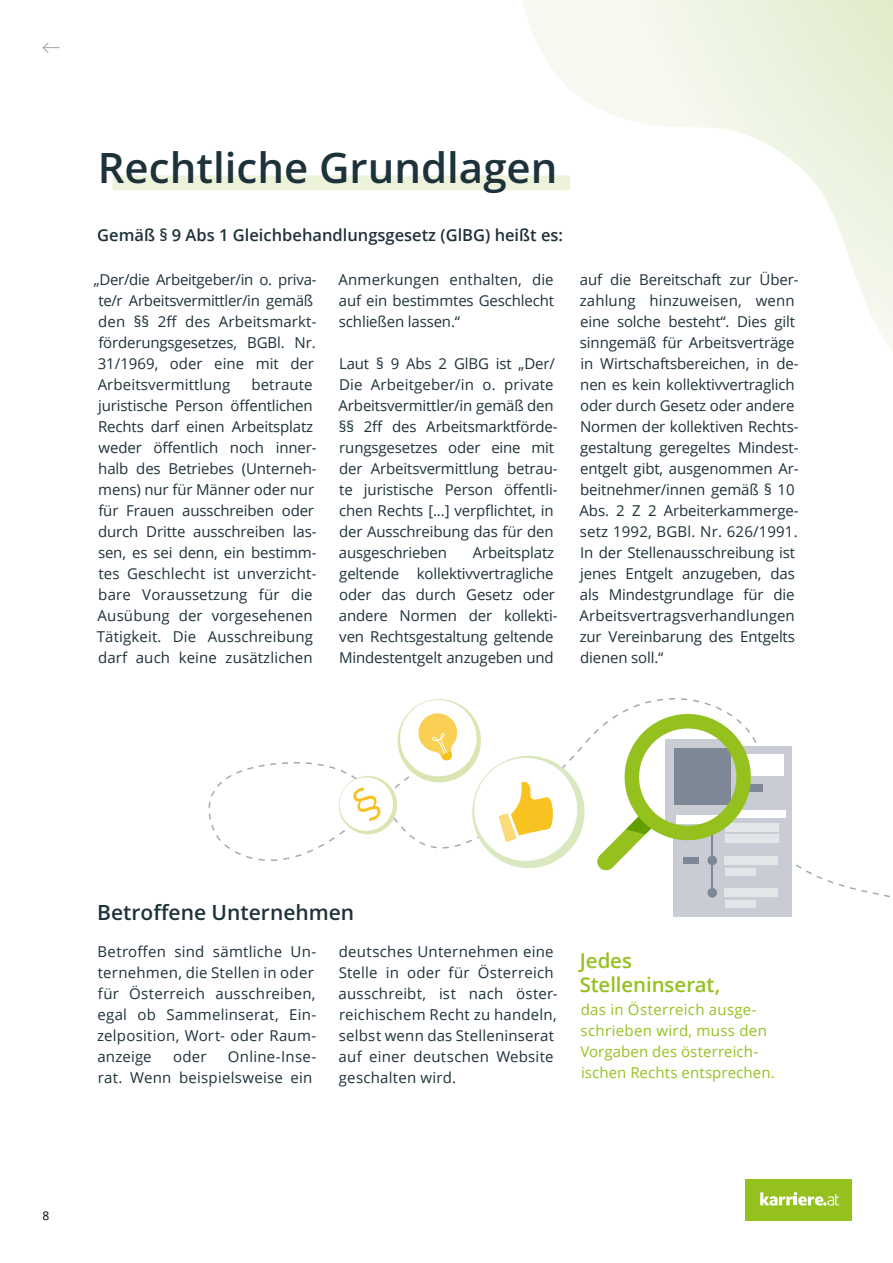
<style>
.page{position:relative;width:893px;height:1263px;background:#fff}
.page>*{position:absolute;margin:0;border:0;box-sizing:border-box;transform-origin:0 0}
.t1{font:600 42px "Open Sans";color:#1d323a}
.t2{font:600 21px "Open Sans";color:#1d323a}
.t3{font:600 20.4px/24px "Open Sans";letter-spacing:-.005em;color:#95c11f}
.t4{font:600 16.5px "Open Sans";color:#1d323a}
.t5{font:15px/21px "Open Sans";letter-spacing:-.01em;color:#1d323a}
.t6{font:15px/21px "Open Sans";letter-spacing:.015em;color:#1d323a}
.t7{font:15px/21px "Open Sans";letter-spacing:.015em;color:#95c11f}
.t8{font:12px "Open Sans";color:#000}
</style>
<div class="page">
<svg style="left:522px;top:0;width:371px;height:351px"></svg>
<div style="left:113px;top:175px;width:457px;height:15px;background:#ecf3da"></div>
<div style="left:674px;top:746px;width:118px;height:170px;background:#c9ccd4"></div>
<div style="left:707px;top:888px;width:10px;height:10px;background:#7d8796;border-radius:50%"></div>
<div style="left:725px;top:889px;width:53px;height:8px;background:#e3e6e8"></div>
<div style="left:725px;top:900px;width:30px;height:8px;background:#e3e6e8"></div>
<svg style="left:208px;top:698px;width:648px;height:194px"></svg>
<div style="left:746px;top:1179px;width:106px;height:41px;background:#95c11f"></div>
<svg style="left:760px;top:1192px;width:79px;height:14px"></svg>
<svg style="left:42px;top:42px;width:18px;height:11px"></svg>
<h1 class="t1" style="left:98px;top:139px;width:461px">Rechtliche Grundlagen</h1>
<p class="t4" style="left:97px;top:224px;width:467px">Gemäß § 9 Abs 1 Gleichbehandlungsgesetz (GlBG) heißt es:</p>
<p class="t5" style="left:94px;top:269px;width:224px">„Der/die Arbeitgeber/in o. priva&shy;te/r Arbeitsvermittler/in gemäß den §§ 2ff des Arbeitsmarkt&shy;förderungsgesetzes, BGBl. Nr.<br>31/1969, oder eine mit der<br>Arbeitsvermittlung</p>
<p class="t5" style="left:97px;top:374px;width:221px;text-indent:155px">betraute juristische Person öffentlichen<br>Rechts darf einen Arbeitsplatz weder öffentlich noch inner&shy;halb des Betriebes (Unterneh&shy;mens) nur für Männer oder nur für Frauen ausschreiben oder durch Dritte ausschreiben las&shy;sen, es sei denn, ein bestimm&shy;tes Geschlecht ist unverzicht&shy;bare Voraussetzung für die<br>Ausübung der vorgesehenen<br>Tätigkeit. Die Ausschreibung darf auch keine zusätzlichen</p>
<p class="t5" style="left:339px;top:269px;width:217px;text-align:justify">Anmerkungen enthalten, die auf ein bestimmtes Geschlecht schließen lassen.“</p>
<p class="t5" style="left:339px;top:353px;width:220px">Laut § 9 Abs 2 GlBG ist „Der/<br>Die Arbeitgeber/in o. private<br>Arbeitsvermittler/in gemäß den §§ 2ff des Arbeitsmarktförde&shy;rungsgesetzes oder eine mit der Arbeitsvermittlung betrau&shy;te juristische Person öffentli&shy;chen Rechts [...] verpflichtet, in der Ausschreibung das für den ausgeschrieben</p>
<p class="t5" style="left:339px;top:542px;width:220px;text-indent:134px">Arbeitsplatz geltende kollektivvertragliche oder das durch Gesetz oder andere Normen der kollekti&shy;ven Rechtsgestaltung geltende<br>Mindestentgelt anzugeben und</p>
<p class="t5" style="left:580px;top:269px;width:220px">auf die Bereitschaft zur Über&shy;zahlung hinzuweisen, wenn eine solche besteht“. Dies gilt sinngemäß für Arbeitsverträge in Wirtschaftsbereichen, in de&shy;nen es kein kollektivvertraglich oder durch Gesetz oder andere<br>Normen der kollektiven Rechts&shy;gestaltung geregeltes Mindest&shy;entgelt gibt, ausgenommen Ar&shy;beitnehmer/innen gemäß § 10<br>Abs. 2 Z 2 Arbeiterkammerge&shy;setz 1992, BGBl. Nr. 626/1991.<br>In der Stellenausschreibung ist jenes Entgelt anzugeben, das als Mindestgrundlage für die<br>Arbeitsvertragsverhandlungen zur Vereinbarung des Entgelts dienen soll.“</p>
<h2 class="t2" style="left:97px;top:898px;width:258px">Betroffene Unternehmen</h2>
<p class="t6" style="left:97px;top:941px;width:221px">Betroffen sind sämtliche Un&shy;ternehmen, die Stellen in oder für Österreich ausschreiben, egal ob Sammelinserat, Ein&shy;zelposition, Wort- oder Raum&shy;anzeige</p>
<p class="t6" style="left:98px;top:1046px;width:220px;text-align:right">Online-Inse-<br>rat. Wenn beispielsweise ein</p>
<p class="t5" style="left:173px;top:1046px;width:35px">oder</p>
<p class="t6" style="left:339px;top:941px;width:220px">deutsches Unternehmen eine<br>Stelle in oder für Österreich ausschreibt, ist nach öster&shy;reichischem Recht zu handeln, selbst wenn das Stelleninserat auf einer deutschen Website geschalten wird.</p>
<h3 class="t3" style="left:580px;top:948px;width:142px">Jedes<br>Stelleninserat,</h3>
<p class="t7" style="left:580px;top:998px;width:196px">das in Österreich ausge&shy;schrieben wird, muss den<br>Vorgaben des österreich&shy;ischen Rechts entsprechen.</p>
<p class="t8" style="left:43px;top:1208px;width:8px">8</p>
</div>
